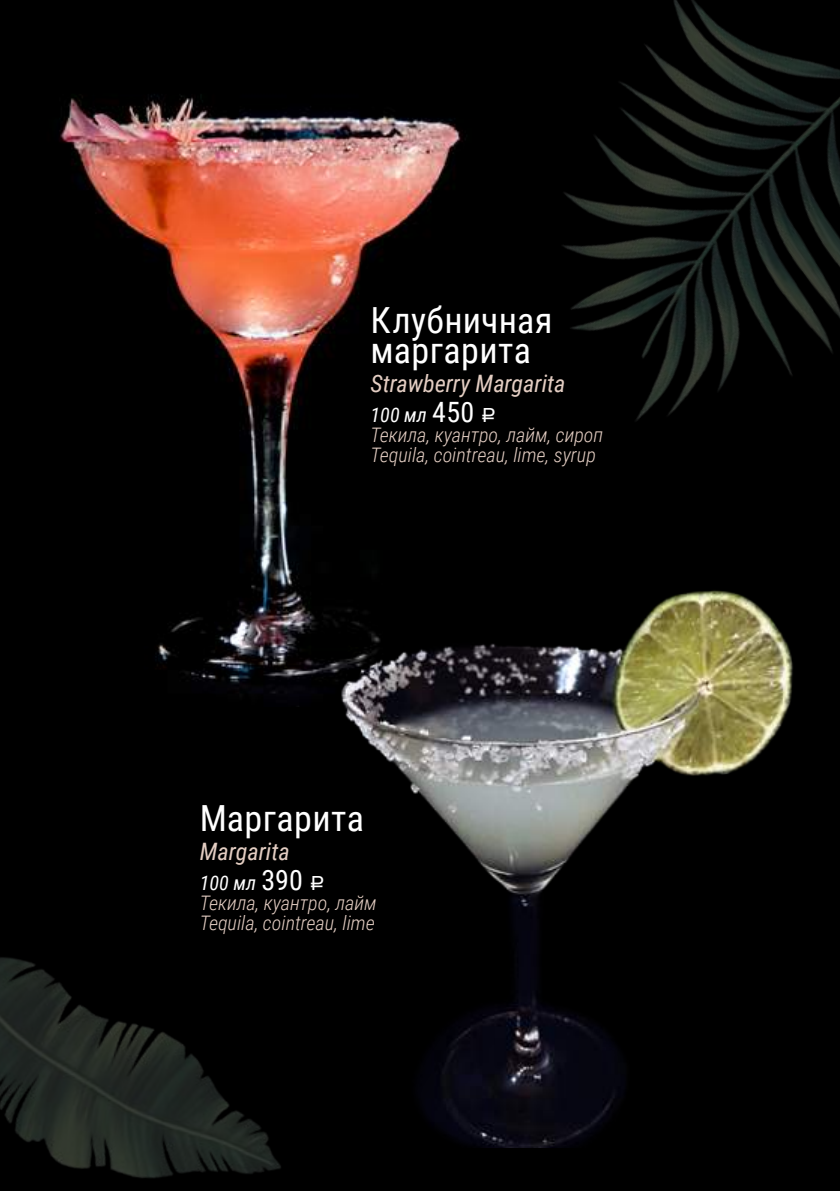
<style>
.page{position:relative;width:840px;height:1191px;background:#fff}
.page>*{position:absolute;margin:0;border:0;box-sizing:border-box;transform-origin:0 0}
.t1{font:36px/30px "Roboto Condensed";letter-spacing:.01em;color:#fff}
.t2{font:italic 24px "Roboto Condensed";color:#e4cec3}
.t3{font:italic 300 20px/20px "Roboto Condensed";color:#e4cec3}
.s1{font-weight:400;color:#fff}
.s2{font-weight:400;font-style:normal;font-size:28px;color:#fff}
.s3{font-family:"ALS Rubl";font-weight:400;font-style:normal;color:#fff}
</style>
<div class="page">
<div style="left:0;top:0;width:839px;height:1191px;background:#000"></div>
<img style="left:59px;top:94px;width:350px;height:588px">
<img style="left:227px;top:549px;width:566px;height:598px">
<img style="left:0;top:884px;width:334px;height:294px">
<img style="left:409px;top:0;width:430px;height:421px">
<h1 class="t1" style="left:370px;top:304px;width:183px">Клубничная маргарита</h1>
<p class="t2" style="left:370px;top:367px;width:196px">Strawberry Margarita</p>
<p class="t3" style="left:370px;top:404px;width:234px"><span class="s1">100 мл</span> <span class="s2">450</span> <span class="s3">a<br></span>Текила, куантро, лайм, сироп<br>Tequila, cointreau, lime, syrup</p>
<h1 class="t1" style="left:200px;top:802px;width:166px">Маргарита</h1>
<p class="t2" style="left:200px;top:835px;width:91px">Margarita</p>
<p class="t3" style="left:200px;top:872px;width:178px"><span class="s1">100 мл</span> <span class="s2">390</span> <span class="s3">a<br></span>Текила, куантро, лайм<br>Tequila, cointreau, lime</p>
</div>
